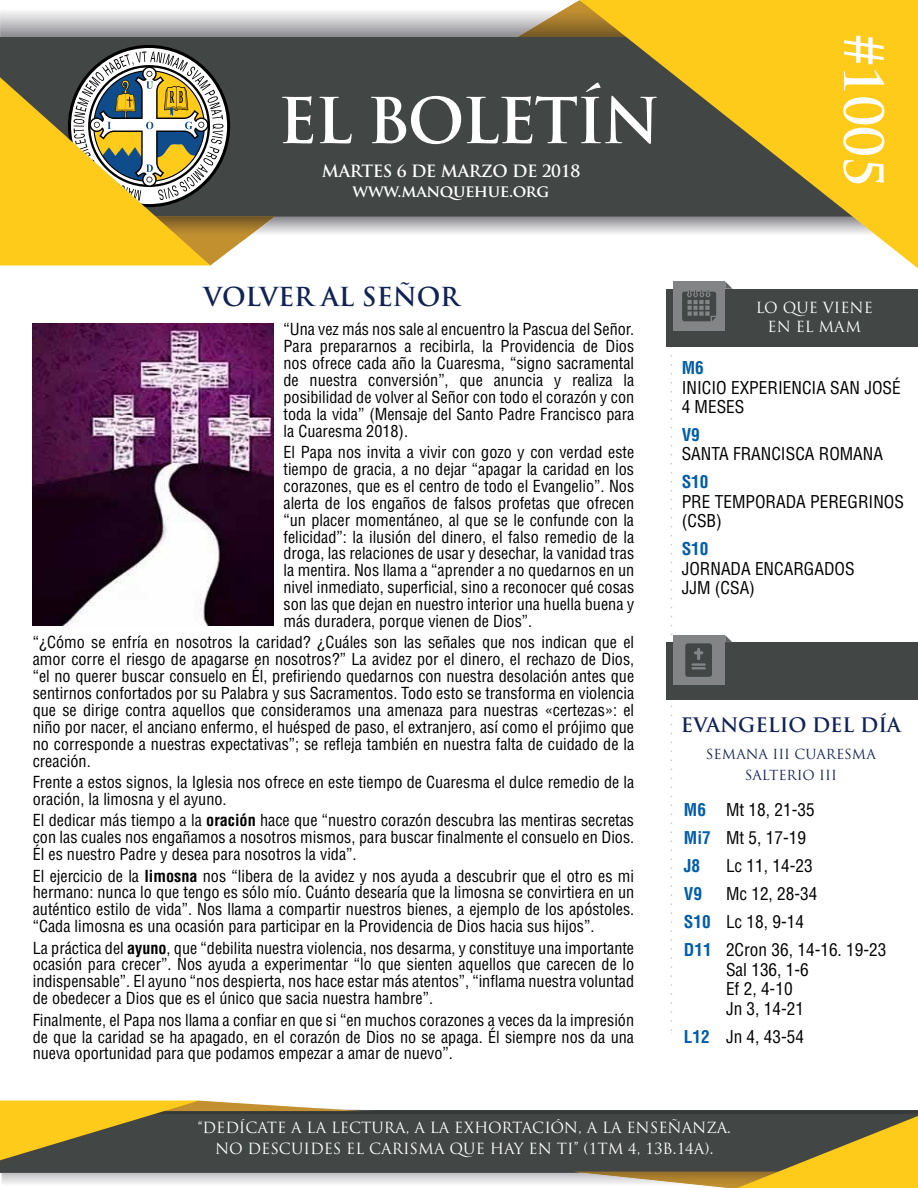
<style>
.page{position:relative;width:918px;height:1188px;background:#fff}
.page>*{position:absolute;margin:0;border:0;box-sizing:border-box;transform-origin:0 0}
.t1{font:700 61.5px "Trajan Pro";letter-spacing:-.03em;color:#fff}
.t2{font:700 52.5px "Trajan Pro";color:#fff}
.t3{font:700 25.5px "Trajan Pro";color:#112256}
.t4{font:700 19.5px "Trajan Pro";color:#112256}
.t5{font:condensed 17.25px/19.5px "Helvetica LT Std";color:#000}
.t6{font:700 condensed 17.25px/28px "Helvetica LT Std";color:#005daa}
.t7{font:700 16.5px/20px "Trajan Pro";letter-spacing:-.02em;color:#fff;text-align:center}
.t8{font:condensed 16.2px/17px "Helvetica LT Std";color:#000;text-align:justify}
.t9{font:15px/21px "Trajan Pro";color:#fff;text-align:center}
.t10{font:13.5px/20.7px "Trajan Pro";color:#112256;text-align:center}
.s1{font-weight:700}
</style>
<div class="page">
<svg style="left:671px;top:346px;width:1px;height:688px"></svg>
<svg style="left:0;top:1100px;width:918px;height:88px;background:#857e60"></svg>
<div style="left:0;top:37px;width:916px;height:180px;background:#424645"></div>
<svg style="left:0;top:0;width:579px;height:37px"></svg>
<svg style="left:579px;top:0;width:339px;height:268px;background:#f4c426"></svg>
<svg style="left:0;top:45px;width:916px;height:221px"></svg>
<div style="left:666px;top:289px;width:252px;height:57px;background:#424645"></div>
<div style="left:673px;top:281px;width:52px;height:50px;background:#828486"></div>
<svg style="left:682px;top:290px;width:34px;height:31px"></svg>
<svg style="left:725px;top:281px;width:8px;height:8px"></svg>
<div style="left:666px;top:642px;width:252px;height:58px;background:#424645"></div>
<div style="left:673px;top:635px;width:52px;height:49px;background:#828486"></div>
<svg style="left:725px;top:635px;width:7px;height:7px"></svg>
<svg style="left:685px;top:643px;width:27px;height:34px"></svg>
<img style="left:32px;top:324px;width:241px;height:302px">
<h1 class="t1" style="left:278px;top:82px;width:384px">EL BOLETÍN</h1>
<p class="t7" style="left:322px;top:162px;width:260px">MARTES 6 DE MARZO DE 2018 www.manquehue.org</p>
<h2 class="t2" style="left:896px;top:34px;width:155px;rotate:90deg">#1005</h2>
<h3 class="t3" style="left:204px;top:281px;width:257px">VOLVER AL SEÑOR</h3>
<p class="t8" style="left:284px;top:320px;width:352px">“Una vez más nos sale al encuentro la Pascua del Señor.<br>Para prepararnos a recibirla, la Providencia de Dios nos ofrece cada año la Cuaresma, “signo sacramental de nuestra conversión”, que anuncia y realiza la posibilidad de volver al Señor con todo el corazón y con toda la vida” (Mensaje del Santo Padre Francisco para la Cuaresma 2018).</p>
<p class="t8" style="left:284px;top:443px;width:352px">El Papa nos invita a vivir con gozo y con verdad este tiempo de gracia, a no dejar “apagar la caridad en los corazones, que es el centro de todo el Evangelio”. Nos alerta de los engaños de falsos profetas que ofrecen “un placer momentáneo, al que se le confunde con la felicidad”: la ilusión del dinero, el falso remedio de la droga, las relaciones de usar y desechar, la vanidad tras la mentira. Nos llama a “aprender a no quedarnos en un nivel inmediato, superficial, sino a reconocer qué cosas son las que dejan en nuestro interior una huella buena y más duradera, porque vienen de Dios”.</p>
<p class="t8" style="left:33px;top:634px;width:603px">“¿Cómo se enfría en nosotros la caridad? ¿Cuáles son las señales que nos indican que el amor corre el riesgo de apagarse en nosotros?” La avidez por el dinero, el rechazo de Dios, “el no querer buscar consuelo en Él, prefiriendo quedarnos con nuestra desolación antes que sentirnos confortados por su Palabra y sus Sacramentos. Todo esto se transforma en violencia que se dirige contra aquellos que consideramos una amenaza para nuestras «certezas»: el niño por nacer, el anciano enfermo, el huésped de paso, el extranjero, así como el prójimo que no corresponde a nuestras expectativas”; se refleja también en nuestra falta de cuidado de la creación.</p>
<p class="t8" style="left:33px;top:774px;width:603px">Frente a estos signos, la Iglesia nos ofrece en este tiempo de Cuaresma el dulce remedio de la oración, la limosna y el ayuno.</p>
<p class="t8" style="left:33px;top:812px;width:603px">El dedicar más tiempo a la <span class="s1">oración</span> hace que “nuestro corazón descubra las mentiras secretas con las cuales nos engañamos a nosotros mismos, para buscar finalmente el consuelo en Dios.<br>Él es nuestro Padre y desea para nosotros la vida”.</p>
<p class="t8" style="left:33px;top:867px;width:603px">El ejercicio de la <span class="s1">limosna</span> nos “libera de la avidez y nos ayuda a descubrir que el otro es mi hermano: nunca lo que tengo es sólo mío. Cuánto desearía que la limosna se convirtiera en un auténtico estilo de vida”. Nos llama a compartir nuestros bienes, a ejemplo de los apóstoles. “Cada limosna es una ocasión para participar en la Providencia de Dios hacia sus hijos”.</p>
<p class="t8" style="left:33px;top:939px;width:603px">La práctica del <span class="s1">ayuno</span>, que “debilita nuestra violencia, nos desarma, y constituye una importante ocasión para crecer”. Nos ayuda a experimentar “lo que sienten aquellos que carecen de lo indispensable”. El ayuno “nos despierta, nos hace estar más atentos”, “inflama nuestra voluntad de obedecer a Dios que es el único que sacia nuestra hambre”.</p>
<p class="t8" style="left:33px;top:1011px;width:603px">Finalmente, el Papa nos llama a confiar en que si “en muchos corazones a veces da la impresión de que la caridad se ha apagado, en el corazón de Dios no se apaga. Él siempre nos da una nueva oportunidad para que podamos empezar a amar de nuevo”.</p>
<p class="t9" style="left:756px;top:299px;width:119px;line-height:18.5px">LO QUE VIENE<br>EN EL MAM</p>
<p class="t6" style="left:682px;top:354px;width:24px">M6</p>
<p class="t5" style="left:682px;top:377px;width:221px">INICIO EXPERIENCIA SAN JOSÉ<br>4 MESES</p>
<p class="t6" style="left:682px;top:421px;width:20px">V9</p>
<p class="t5" style="left:682px;top:444px;width:203px">SANTA FRANCISCA ROMANA</p>
<p class="t6" style="left:682px;top:468px;width:28px">S10</p>
<p class="t5" style="left:682px;top:492px;width:224px">PRE TEMPORADA PEREGRINOS (CSB)</p>
<p class="t6" style="left:682px;top:535px;width:28px">S10</p>
<p class="t5" style="left:682px;top:559px;width:175px">JORNADA ENCARGADOS<br>JJM (CSA)</p>
<p class="t4" style="left:681px;top:713px;width:221px">EVANGELIO DEL DÍA</p>
<p class="t10" style="left:706px;top:744px;width:171px">SEMANA III CUARESMA<br>SALTERIO III</p>
<p class="t5" style="left:726px;top:796px;width:162px;line-height:28px">Mt 18, 21-35<br>Mt 5, 17-19<br>Lc 11, 14-23<br>Mc 12, 28-34<br>Lc 18, 9-14<br>2Cron 36, 14-16. 19-23</p>
<p class="t5" style="left:726px;top:960px;width:84px">Sal 136, 1-6<br>Ef 2, 4-10<br>Jn 3, 14-21</p>
<p class="t5" style="left:726px;top:1027px;width:80px">Jn 4, 43-54</p>
<p class="t6" style="left:684px;top:796px;width:29px">M6<br>Mi7<br>J8<br>V9<br>S10<br>D11</p>
<p class="t6" style="left:684px;top:1022px;width:27px">L12</p>
<p class="t9" style="left:198px;top:1117px;width:535px">“DEDÍCATE A LA LECTURA, A LA EXHORTACIÓN, A LA ENSEÑANZA.<br>NO DESCUIDES EL CARISMA QUE HAY EN TI” (1TM 4, 13B.14A).</p>
</div>
